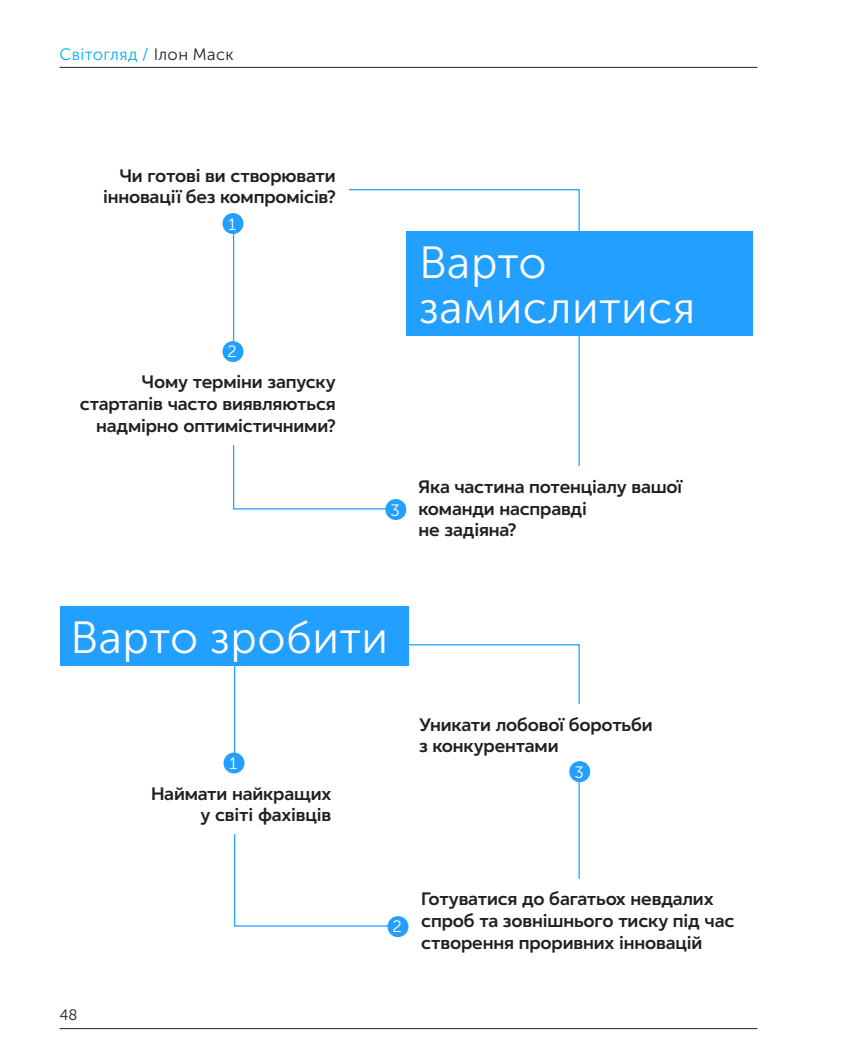
<style>
.page{position:relative;width:851px;height:1063px;background:#fff}
.page>*{position:absolute;margin:0;border:0;box-sizing:border-box;transform-origin:0 0}
.t1{font:45px/45px "Museo Sans Cyrl 300";letter-spacing:.01em;color:#fff}
.Five{font:700 18px/21.6px "Kyivstar Sans 108 700";letter-spacing:-.01em;color:#231f20;text-align:right}
.t2{font:16.5px "Museo Sans Cyrl 300";letter-spacing:.025em;color:#00aeef}
.t3{font:16.5px "Museo Sans Cyrl 300";color:#fff}
.t4{font:15px "Museo Sans Cyrl 300";color:#231f20}
.s1{color:#231f20}
</style>
<div class="page">
<div style="left:406px;top:231px;width:347px;height:104px;background:#229fff"></div>
<div style="left:60px;top:607px;width:348px;height:59px;background:#229fff"></div>
<div style="left:222px;top:213px;width:21px;height:21px;background:#229fff;border-radius:50%"></div>
<div style="left:223px;top:753px;width:21px;height:20px;background:#229fff;border-radius:50%"></div>
<div style="left:222px;top:341px;width:21px;height:21px;background:#229fff;border-radius:50%"></div>
<div style="left:387px;top:916px;width:21px;height:21px;background:#229fff;border-radius:50%"></div>
<div style="left:385px;top:499px;width:21px;height:21px;background:#229fff;border-radius:50%"></div>
<div style="left:569px;top:761px;width:21px;height:21px;background:#229fff;border-radius:50%"></div>
<hr style="left:60px;top:1028px;width:697px;height:1px;background:#231f20">
<hr style="left:60px;top:67px;width:697px;height:1px;background:#231f20">
<p class="t2" style="left:60px;top:45px;width:175px">Світогляд / <span class="s1">Ілон Маск</span></p>
<p class="Five" style="left:103px;top:166px;width:234px">Чи готові ви створювати інновації без компромісів?</p>
<p class="t3" style="left:228px;top:215px;width:9px">1</p>
<p class="t3" style="left:227px;top:342px;width:11px">2</p>
<p class="Five" style="left:80px;top:372px;width:257px">Чому терміни запуску стартапів часто виявляються надмірно оптимістичними?</p>
<p class="t1" style="left:419px;top:241px;width:278px">Варто замислитися</p>
<p class="t3" style="left:390px;top:501px;width:11px">3</p>
<p class="Five" style="left:418px;top:477px;width:265px;text-align:left">Яка частина потенціалу вашої команди насправді<br>не задіяна?</p>
<p class="t1" style="left:71px;top:617px;width:319px">Варто зробити</p>
<p class="t3" style="left:229px;top:755px;width:9px">1</p>
<p class="Five" style="left:151px;top:784px;width:182px">Наймати найкращих у світі фахівців</p>
<p class="Five" style="left:419px;top:714px;width:235px;text-align:left">Уникати лобової боротьби з конкурентами</p>
<p class="t3" style="left:574px;top:763px;width:11px">3</p>
<p class="t4" style="left:60px;top:1006px;width:19px">48</p>
<p class="t3" style="left:392px;top:918px;width:11px">2</p>
<p class="Five" style="left:421px;top:889px;width:314px;text-align:left">Готуватися до багатьох невдалих спроб та зовнішнього тиску під час створення проривних інновацій</p>
</div>
